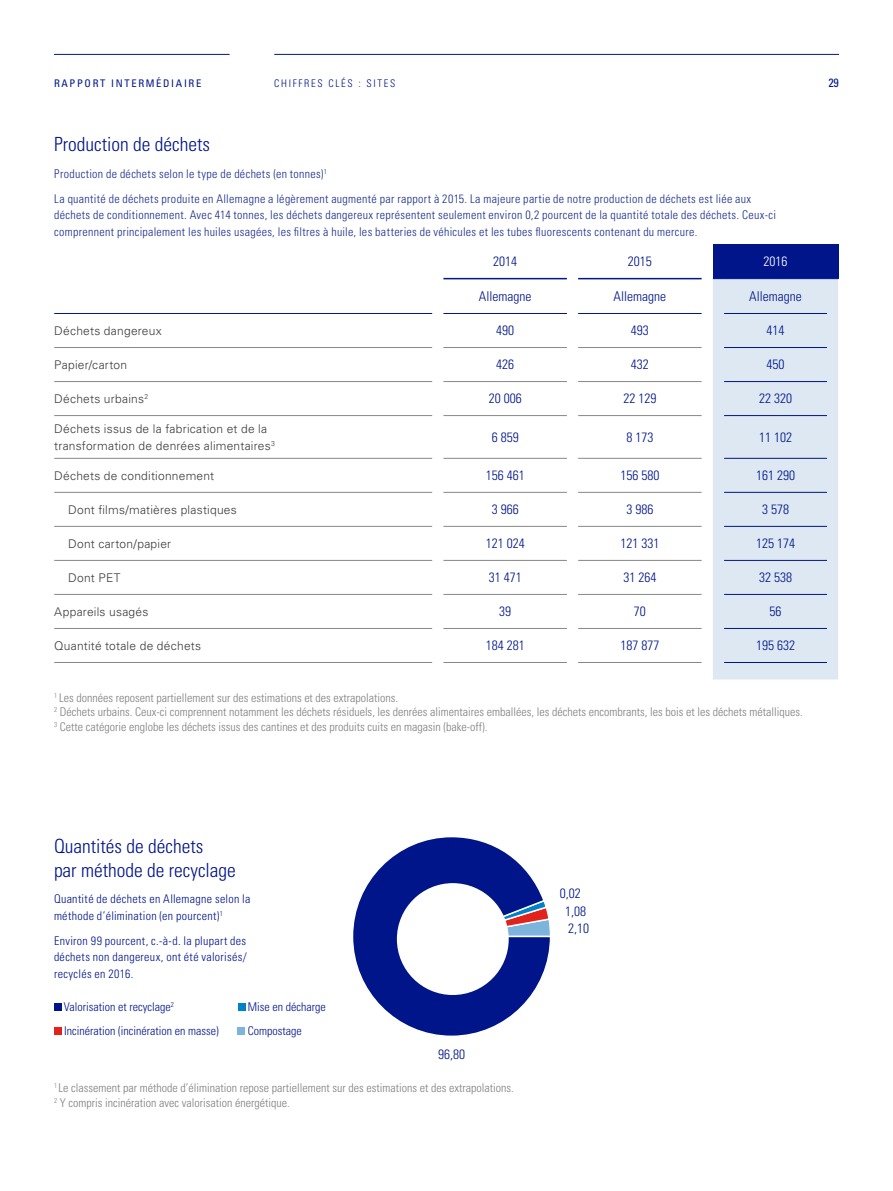
<style>
.page{position:relative;width:893px;height:1191px;background:#fff}
.page>*{position:absolute;margin:0;border:0;box-sizing:border-box;transform-origin:0 0}
.t1{font:300 condensed 19.5px/23.4px "Univers LT Std";color:#001589}
.t2{font:300 condensed 13.5px/17.9px "Univers LT Std";color:#001589}
.t3{font:300 condensed 13.5px "Univers LT Std";color:#fff}
.t4{font:300 condensed 12px/14.4px "Univers LT Std";color:#7f7f7f}
.t5{font:300 condensed 12px/25px "Univers LT Std";letter-spacing:.025em;color:#1a2d8c}
.t6{font:300 condensed 12px/16.5px "Univers LT Std";letter-spacing:.015em;color:#001589}
.t7{font:300 12px/16.5px "Univers LT Std";letter-spacing:.02em;color:#3a3a39}
.t8{font:condensed 12px "Univers LT Std";color:#001589}
.t9{font:condensed 10.5px "Univers LT Std";letter-spacing:.16em;color:#001589}
.t10{font:300 condensed 10.5px "Univers LT Std";letter-spacing:.16em;color:#001589}
</style>
<div class="page">
<hr style="left:54px;top:54px;width:176px;height:1px;background:#001589">
<hr style="left:274px;top:54px;width:565px;height:1px;background:#001589">
<div style="left:713px;top:244px;width:125px;height:35px;background:#001589"></div>
<div style="left:713px;top:279px;width:125px;height:400px;background:#dde8f3"></div>
<hr style="left:724px;top:313px;width:103px;height:1px;background:#001589">
<hr style="left:724px;top:347px;width:103px;height:1px;background:#001589">
<hr style="left:724px;top:381px;width:103px;height:1px;background:#001589">
<hr style="left:724px;top:415px;width:103px;height:1px;background:#001589">
<hr style="left:724px;top:458px;width:103px;height:1px;background:#001589">
<hr style="left:724px;top:492px;width:103px;height:1px;background:#001589">
<hr style="left:724px;top:526px;width:103px;height:1px;background:#001589">
<hr style="left:724px;top:560px;width:103px;height:1px;background:#001589">
<hr style="left:724px;top:594px;width:103px;height:1px;background:#001589">
<hr style="left:724px;top:628px;width:103px;height:1px;background:#001589">
<hr style="left:724px;top:662px;width:103px;height:1px;background:#001589">
<hr style="left:54px;top:347px;width:378px;height:1px;background:#868786">
<hr style="left:54px;top:381px;width:378px;height:1px;background:#868786">
<hr style="left:54px;top:415px;width:378px;height:1px;background:#868786">
<hr style="left:54px;top:594px;width:378px;height:1px;background:#868786">
<hr style="left:54px;top:628px;width:378px;height:1px;background:#868786">
<hr style="left:54px;top:662px;width:378px;height:1px;background:#868786">
<hr style="left:54px;top:313px;width:378px;height:1px;background:#001589">
<hr style="left:443px;top:278px;width:124px;height:1px;background:#001589">
<hr style="left:578px;top:278px;width:124px;height:1px;background:#001589">
<hr style="left:443px;top:347px;width:124px;height:1px;background:#868786">
<hr style="left:443px;top:381px;width:124px;height:1px;background:#868786">
<hr style="left:443px;top:415px;width:124px;height:1px;background:#868786">
<hr style="left:443px;top:594px;width:124px;height:1px;background:#868786">
<hr style="left:443px;top:628px;width:124px;height:1px;background:#868786">
<hr style="left:443px;top:662px;width:124px;height:1px;background:#868786">
<hr style="left:578px;top:662px;width:124px;height:1px;background:#868786">
<hr style="left:578px;top:628px;width:124px;height:1px;background:#868786">
<hr style="left:578px;top:594px;width:124px;height:1px;background:#868786">
<hr style="left:578px;top:415px;width:124px;height:1px;background:#868786">
<hr style="left:578px;top:347px;width:124px;height:1px;background:#868786">
<hr style="left:578px;top:381px;width:124px;height:1px;background:#868786">
<hr style="left:54px;top:458px;width:378px;height:1px;background:#868786">
<hr style="left:443px;top:458px;width:124px;height:1px;background:#868786">
<hr style="left:578px;top:458px;width:124px;height:1px;background:#868786">
<hr style="left:54px;top:492px;width:378px;height:1px;background:#868786">
<hr style="left:443px;top:492px;width:124px;height:1px;background:#868786">
<hr style="left:578px;top:492px;width:124px;height:1px;background:#868786">
<hr style="left:54px;top:526px;width:378px;height:1px;background:#868786">
<hr style="left:443px;top:526px;width:124px;height:1px;background:#868786">
<hr style="left:578px;top:526px;width:124px;height:1px;background:#868786">
<hr style="left:54px;top:560px;width:378px;height:1px;background:#868786">
<hr style="left:443px;top:560px;width:124px;height:1px;background:#868786">
<hr style="left:578px;top:560px;width:124px;height:1px;background:#868786">
<hr style="left:443px;top:313px;width:124px;height:1px;background:#001589">
<hr style="left:578px;top:313px;width:124px;height:1px;background:#001589">
<svg style="left:353px;top:837px;width:197px;height:199px"></svg>
<div style="left:54px;top:1003px;width:7px;height:7px;background:#001589"></div>
<div style="left:238px;top:1003px;width:7px;height:7px;background:#0082c9"></div>
<div style="left:54px;top:1027px;width:8px;height:8px;background:#e2231b"></div>
<div style="left:238px;top:1027px;width:7px;height:8px;background:#7cb4db"></div>
<div style="left:397px;top:883px;width:112px;height:112px;background:#fff;border-radius:50%"></div>
<p class="t9" style="left:54px;top:77px;width:149px">RAPPORT INTERMÉDIAIRE</p>
<p class="t10" style="left:274px;top:77px;width:14px">Chiffr</p>
<p class="t10" style="left:311px;top:77px;width:25px">es clés</p>
<p class="t10" style="left:358px;top:77px;width:37px">: Si tes</p>
<p class="t8" style="left:828px;top:75px;width:12px">29</p>
<h1 class="t1" style="left:54px;top:133px;width:157px">Production de déchets</h1>
<p class="t5" style="left:54px;top:161px;width:698px">Production de déchets selon le type de déchets (en tonnes)<sup>1<br></sup>La quantité de déchets produite en Allemagne a légèrement augmenté par rapport à 2015. La majeure partie de notre production de déchets est liée aux</p>
<p class="t5" style="left:54px;top:207px;width:723px;line-height:16.5px">déchets de conditionnement. Avec 414 tonnes, les déchets dangereux représentent seulement environ 0,2 pourcent de la quantité totale des déchets. Ceux-ci comprennent principalement les huiles usagées, les filtres à huile, les batteries de véhicules et les tubes fluorescents contenant du mercure.</p>
<p class="t2" style="left:493px;top:252px;width:25px">2014</p>
<p class="t2" style="left:628px;top:253px;width:25px">2015</p>
<p class="t3" style="left:763px;top:253px;width:25px">2016</p>
<p class="t2" style="left:479px;top:287px;width:54px">Allemagne</p>
<p class="t2" style="left:614px;top:287px;width:54px">Allemagne</p>
<p class="t2" style="left:749px;top:287px;width:54px">Allemagne</p>
<p class="t7" style="left:54px;top:322px;width:109px">Déchets dangereux</p>
<p class="t2" style="left:496px;top:322px;width:19px">490</p>
<p class="t2" style="left:631px;top:322px;width:19px">493</p>
<p class="t2" style="left:766px;top:322px;width:19px">414</p>
<p class="t7" style="left:54px;top:356px;width:74px">Papier/carton</p>
<p class="t2" style="left:496px;top:356px;width:19px">426</p>
<p class="t2" style="left:631px;top:356px;width:19px">432</p>
<p class="t2" style="left:766px;top:356px;width:19px">450</p>
<p class="t7" style="left:54px;top:390px;width:95px">Déchets urbains<sup>2</sup></p>
<p class="t2" style="left:489px;top:390px;width:34px">20 006</p>
<p class="t2" style="left:623px;top:390px;width:34px">22 129</p>
<p class="t2" style="left:759px;top:390px;width:34px">22 320</p>
<p class="t7" style="left:54px;top:420px;width:222px">Déchets issus de la fabrication et de la transformation de denrées alimentaires<sup>3</sup></p>
<p class="t2" style="left:492px;top:428px;width:28px">6 859</p>
<p class="t2" style="left:626px;top:428px;width:28px">8 173</p>
<p class="t2" style="left:759px;top:428px;width:34px">11 102</p>
<p class="t7" style="left:54px;top:467px;width:162px">Déchets de conditionnement</p>
<p class="t2" style="left:486px;top:466px;width:40px">156 461</p>
<p class="t2" style="left:620px;top:466px;width:40px">156 580</p>
<p class="t2" style="left:756px;top:466px;width:40px">161 290</p>
<p class="t7" style="left:68px;top:501px;width:170px">Dont films/matières plastiques</p>
<p class="t2" style="left:492px;top:500px;width:28px">3 966</p>
<p class="t2" style="left:626px;top:500px;width:28px">3 986</p>
<p class="t2" style="left:762px;top:500px;width:28px">3 578</p>
<p class="t7" style="left:68px;top:535px;width:105px">Dont carton/papier</p>
<p class="t2" style="left:486px;top:534px;width:40px">121 024</p>
<p class="t2" style="left:620px;top:534px;width:40px">121 331</p>
<p class="t2" style="left:756px;top:534px;width:40px">125 174</p>
<p class="t7" style="left:68px;top:569px;width:54px">Dont PET</p>
<p class="t2" style="left:489px;top:568px;width:34px">31 471</p>
<p class="t2" style="left:623px;top:568px;width:34px">31 264</p>
<p class="t2" style="left:759px;top:568px;width:34px">32 538</p>
<p class="t7" style="left:54px;top:603px;width:96px">Appareils usagés</p>
<p class="t2" style="left:499px;top:602px;width:13px">39</p>
<p class="t2" style="left:634px;top:602px;width:13px">70</p>
<p class="t2" style="left:769px;top:602px;width:13px">56</p>
<p class="t7" style="left:54px;top:637px;width:148px">Quantité totale de déchets</p>
<p class="t2" style="left:486px;top:636px;width:40px">184 281</p>
<p class="t2" style="left:620px;top:636px;width:40px">187 877</p>
<p class="t2" style="left:756px;top:636px;width:40px">195 632</p>
<p class="t4" style="left:54px;top:690px;width:750px"><sup>1</sup> Les données reposent partiellement sur des estimations et des extrapolations.<br><sup>2</sup> Déchets urbains. Ceux-ci comprennent notamment les déchets résiduels, les denrées alimentaires emballées, les déchets encombrants, les bois et les déchets métalliques.<br><sup>3</sup> Cette catégorie englobe les déchets issus des cantines et des produits cuits en magasin (bake-off).</p>
<h1 class="t1" style="left:54px;top:834px;width:183px">Quantités de déchets<br>par méthode de recyclage</h1>
<p class="t6" style="left:54px;top:890px;width:198px">Quantité de déchets en Allemagne selon la méthode d’élimination (en pourcent)<sup>1</sup></p>
<p class="t6" style="left:54px;top:932px;width:194px;text-align:justify">Environ 99 pourcent, c.-à-d. la plupart des déchets non dangereux, ont été valorisés/ recyclés en 2016.</p>
<p class="t6" style="left:64px;top:998px;width:111px">Valorisation et recyclage<sup>2</sup></p>
<p class="t6" style="left:248px;top:998px;width:79px">Mise en décharge</p>
<p class="t6" style="left:64px;top:1022px;width:156px">Incinération (incinération en masse)</p>
<p class="t6" style="left:248px;top:1022px;width:55px">Compostage</p>
<p class="t2" style="left:438px;top:1045px;width:28px">96,80</p>
<p class="t4" style="left:54px;top:1080px;width:461px"><sup>1</sup> Le classement par méthode d’élimination repose partiellement sur des estimations et des extrapolations.<br><sup>2</sup> Y compris incinération avec valorisation énergétique.</p>
<p class="t2" style="left:565px;top:884px;width:25px;text-indent:-5px">0,02<br>1,08<br>2,10</p>
</div>
